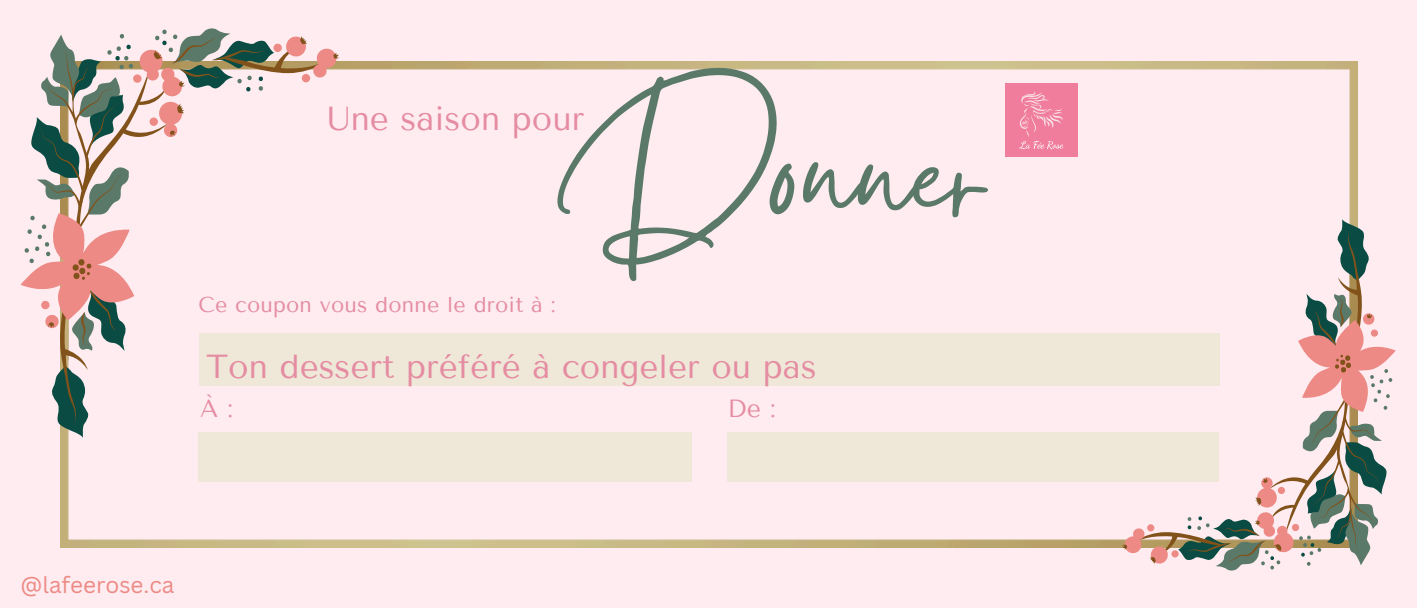
<style>
.page{position:relative;width:1418px;height:608px;background:#fff}
.page>*{position:absolute;margin:0;border:0;box-sizing:border-box;transform-origin:0 0}
.t1{font:177.08px "Gistesy";color:#5a7969}
.t2{font:33.07px "Tenor Sans";color:#e58ca2}
.t3{font:24.75px "Tenor Sans";color:#e58ca2}
.t4{font:22.5px "Canva Sans";color:#ed8a85}
.t5{font:21.38px "Tenor Sans";letter-spacing:.01em;color:#e58ca2}
</style>
<div class="page">
<div style="left:0;top:0;width:1417px;height:607px;background:#fee6eb"></div>
<img style="left:339px;top:61px;width:1018px;height:158px">
<img style="left:61px;top:437px;width:1061px;height:110px">
<svg style="left:1337px;top:228px;width:27px;height:65px;fill:#0a4c43"></svg>
<svg style="left:1215px;top:293px;width:147px;height:278px"></svg>
<svg style="left:1215px;top:298px;width:147px;height:14px"></svg>
<svg style="left:1215px;top:312px;width:180px;height:217px"></svg>
<svg style="left:1122px;top:313px;width:250px;height:251px"></svg>
<svg style="left:57px;top:351px;width:32px;height:76px;fill:#0a4c43"></svg>
<svg style="left:60px;top:329px;width:66px;height:16px"></svg>
<svg style="left:21px;top:35px;width:207px;height:294px"></svg>
<svg style="left:48px;top:36px;width:291px;height:292px"></svg>
<div style="left:199px;top:333px;width:1020px;height:53px;background:#efe7d8"></div>
<div style="left:199px;top:432px;width:493px;height:49px;background:#efe7d8"></div>
<div style="left:727px;top:432px;width:492px;height:49px;background:#efe7d8"></div>
<img style="left:1005px;top:84px;width:72px;height:72px">
<p class="t1" style="left:566px;top:39px;width:422px;rotate:2deg">Donner</p>
<h1 class="t2" style="left:327px;top:100px;width:259px">Une saison pour</h1>
<p class="t5" style="left:199px;top:292px;width:358px">Ce coupon vous donne le droit à :</p>
<h2 class="t2" style="left:206px;top:347px;width:612px">Ton dessert préféré à congeler ou pas</h2>
<h3 class="t3" style="left:200px;top:394px;width:34px">À :</h3>
<p class="t3" style="left:727px;top:394px;width:50px">De :</p>
<p class="t4" style="left:21px;top:569px;width:155px">@lafeerose.ca</p>
</div>
